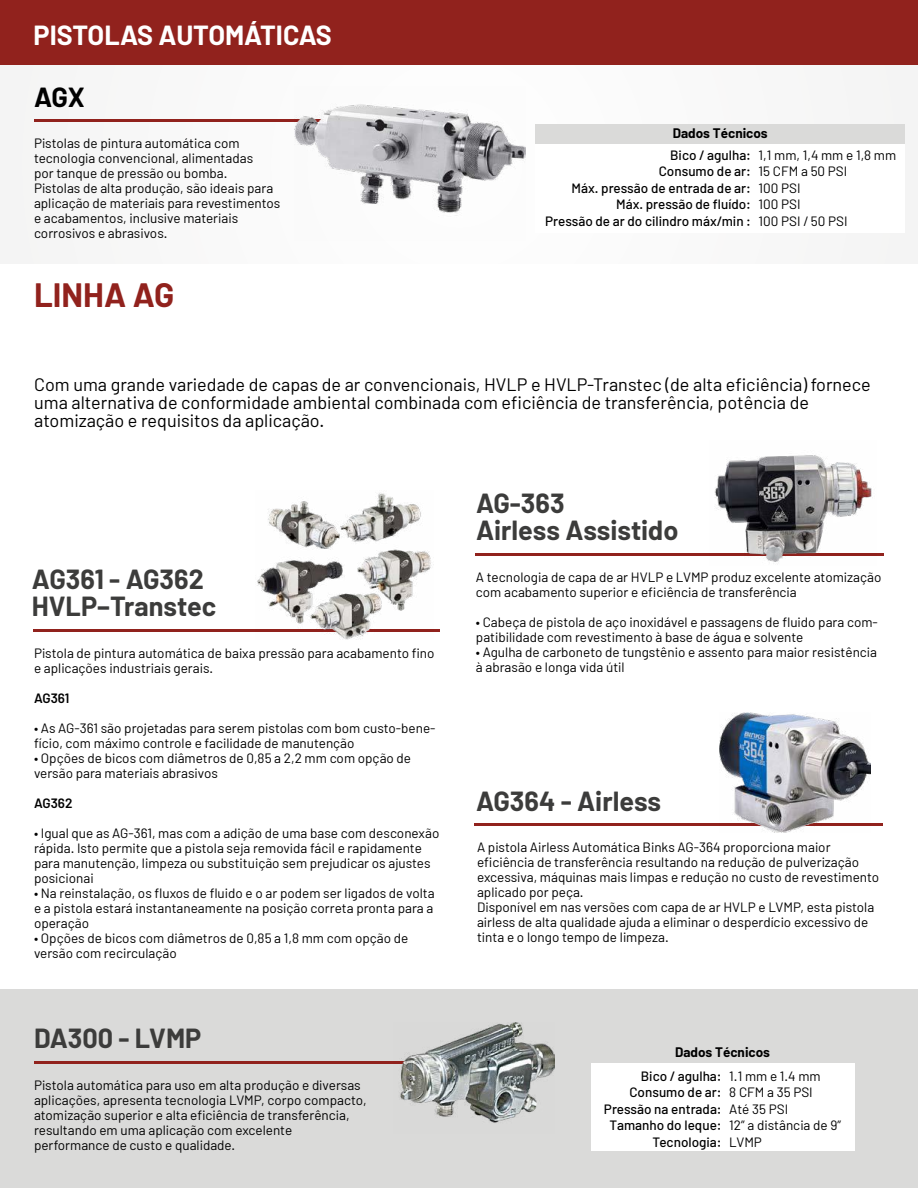
<style>
.page{position:relative;width:918px;height:1188px;background:#fff}
.page>*{position:absolute;margin:0;border:0;box-sizing:border-box;transform-origin:0 0}
.t1{font:700 33px "Barlow";color:#91221d}
.t2{font:700 27px/27px "Barlow";color:#3c3c3b}
.t3{font:700 27px "Barlow";color:#fff}
.t4{font:700 27px "Barlow";color:#000}
.t5{font:18px/18px "Barlow";color:#000}
.t6{font:13.5px/15px "Barlow";color:#000}
.t7{font:500 13.5px/16.5px "Barlow";color:#000;text-align:right}
.t8{font:700 13.5px "Barlow";color:#000}
.t9{font:600 13.5px "Barlow";color:#000}
</style>
<div class="page">
<div style="left:0;top:65px;width:918px;height:198px;background:#f9f8f8"></div>
<div style="left:0;top:990px;width:918px;height:198px;background:#dadad9"></div>
<hr style="left:476px;top:553px;width:408px;height:3px;background:#91221d">
<hr style="left:475px;top:824px;width:408px;height:2px;background:#91221d">
<hr style="left:34px;top:1061px;width:408px;height:3px;background:#91221d">
<div style="left:591px;top:1063px;width:263px;height:88px;background:#fff"></div>
<div style="left:535px;top:144px;width:370px;height:88px;background:#fff"></div>
<div style="left:535px;top:125px;width:370px;height:19px;background:#dadad9"></div>
<img style="left:714px;top:455px;width:158px;height:107px">
<img style="left:400px;top:1022px;width:155px;height:101px">
<img style="left:719px;top:712px;width:151px;height:120px">
<div style="left:0;top:0;width:918px;height:65px;background:#91221d"></div>
<hr style="left:33px;top:629px;width:407px;height:3px;background:#91221d">
<img style="left:257px;top:493px;width:175px;height:147px">
<hr style="left:34px;top:119px;width:408px;height:3px;background:#91221d">
<img style="left:294px;top:104px;width:232px;height:109px">
<h2 class="t3" style="left:34px;top:19px;width:300px">PISTOLAS AUTOMÁTICAS</h2>
<h2 class="t4" style="left:34px;top:80px;width:52px">AGX</h2>
<p class="t6" style="left:34px;top:135px;width:248px">Pistolas de pintura automática com tecnologia convencional, alimentadas<br>por tanque de pressão ou bomba.<br>Pistolas de alta produção, são ideais para aplicação de materiais para revestimentos e acabamentos, inclusive materiais corrosivos e abrasivos.</p>
<h1 class="t1" style="left:34px;top:274px;width:142px">LINHA AG</h1>
<p class="t8" style="left:673px;top:125px;width:96px">Dados Técnicos</p>
<p class="t7" style="left:545px;top:146px;width:207px">Bico / agulha:<br>Consumo de ar:<br>Máx. pressão de entrada de ar:<br>Máx. pressão de fluído:<br>Pressão de ar do cilindro máx/min :</p>
<p class="t6" style="left:759px;top:146px;width:139px;line-height:16.5px">1,1 mm, 1,4 mm e 1,8 mm<br>15 CFM a 50 PSI<br>100 PSI<br>100 PSI<br>100 PSI / 50 PSI</p>
<p class="t5" style="left:34px;top:375px;width:838px">Com uma grande variedade de capas de ar convencionais, HVLP e HVLP-Transtec (de alta eficiência) fornece uma alternativa de conformidade ambiental combinada com eficiência de transferência, potência de atomização e requisitos da aplicação.</p>
<h2 class="t2" style="left:32px;top:565px;width:186px">AG361 - AG362<br>HVLP–Transtec</h2>
<p class="t6" style="left:34px;top:645px;width:402px">Pistola de pintura automática de baixa pressão para acabamento fino e aplicações industriais gerais.</p>
<p class="t9" style="left:34px;top:689px;width:37px">AG361</p>
<p class="t6" style="left:34px;top:720px;width:403px">• As AG-361 são projetadas para serem pistolas com bom custo-bene&shy;fício, com máximo controle e facilidade de manutenção</p>
<p class="t6" style="left:34px;top:750px;width:379px">• Opções de bicos com diâmetros de 0,85 a 2,2 mm com opção de versão para materiais abrasivos</p>
<p class="t9" style="left:34px;top:794px;width:40px">AG362</p>
<p class="t6" style="left:34px;top:825px;width:407px">• Igual que as AG-361, mas com a adição de uma base com desconexão rápida. Isto permite que a pistola seja removida fácil e rapidamente para manutenção, limpeza ou substituição sem prejudicar os ajustes posicionai</p>
<p class="t6" style="left:34px;top:885px;width:402px;text-align:justify">• Na reinstalação, os fluxos de fluido e o ar podem ser ligados de volta e a pistola estará instantaneamente na posição correta pronta para a operação</p>
<p class="t6" style="left:34px;top:930px;width:376px">• Opções de bicos com diâmetros de 0,85 a 1,8 mm com opção de versão com recirculação</p>
<h2 class="t2" style="left:34px;top:1025px;width:169px">DA300 - LVMP</h2>
<p class="t6" style="left:34px;top:1077px;width:334px">Pistola automática para uso em alta produção e diversas aplicações, apresenta tecnologia LVMP, corpo compacto, atomização superior e alta eficiência de transferência, resultando em uma aplicação com excelente performance de custo e qualidade.</p>
<h2 class="t2" style="left:476px;top:490px;width:204px">AG-363<br>Airless Assistido</h2>
<p class="t6" style="left:476px;top:569px;width:407px">A tecnologia de capa de ar HVLP e LVMP produz excelente atomização com acabamento superior e eficiência de transferência</p>
<p class="t6" style="left:476px;top:614px;width:403px">• Cabeça de pistola de aço inoxidável e passagens de fluido para com&shy;patibilidade com revestimento à base de água e solvente</p>
<p class="t6" style="left:476px;top:644px;width:403px">• Agulha de carboneto de tungstênio e assento para maior resistência à abrasão e longa vida útil</p>
<h2 class="t2" style="left:476px;top:788px;width:187px">AG364 - Airless</h2>
<p class="t6" style="left:477px;top:840px;width:404px">A pistola Airless Automática Binks AG-364 proporciona maior eficiência de transferência resultando na redução de pulverização excessiva, máquinas mais limpas e redução no custo de revestimento aplicado por peça.<br>Disponível em nas versões com capa de ar HVLP e LVMP, esta pistola airless de alta qualidade ajuda a eliminar o desperdício excessivo de tinta e o longo tempo de limpeza.</p>
<p class="t8" style="left:675px;top:1044px;width:96px">Dados Técnicos</p>
<p class="t7" style="left:604px;top:1067px;width:119px">Bico / agulha:<br>Consumo de ar:<br>Pressão na entrada:<br>Tamanho do leque:<br>Tecnologia:</p>
<p class="t6" style="left:729px;top:1067px;width:113px;line-height:16.5px">1.1 mm e 1.4 mm<br>8 CFM a 35 PSI<br>Até 35 PSI<br>12” a distância de 9”<br>LVMP</p>
</div>
